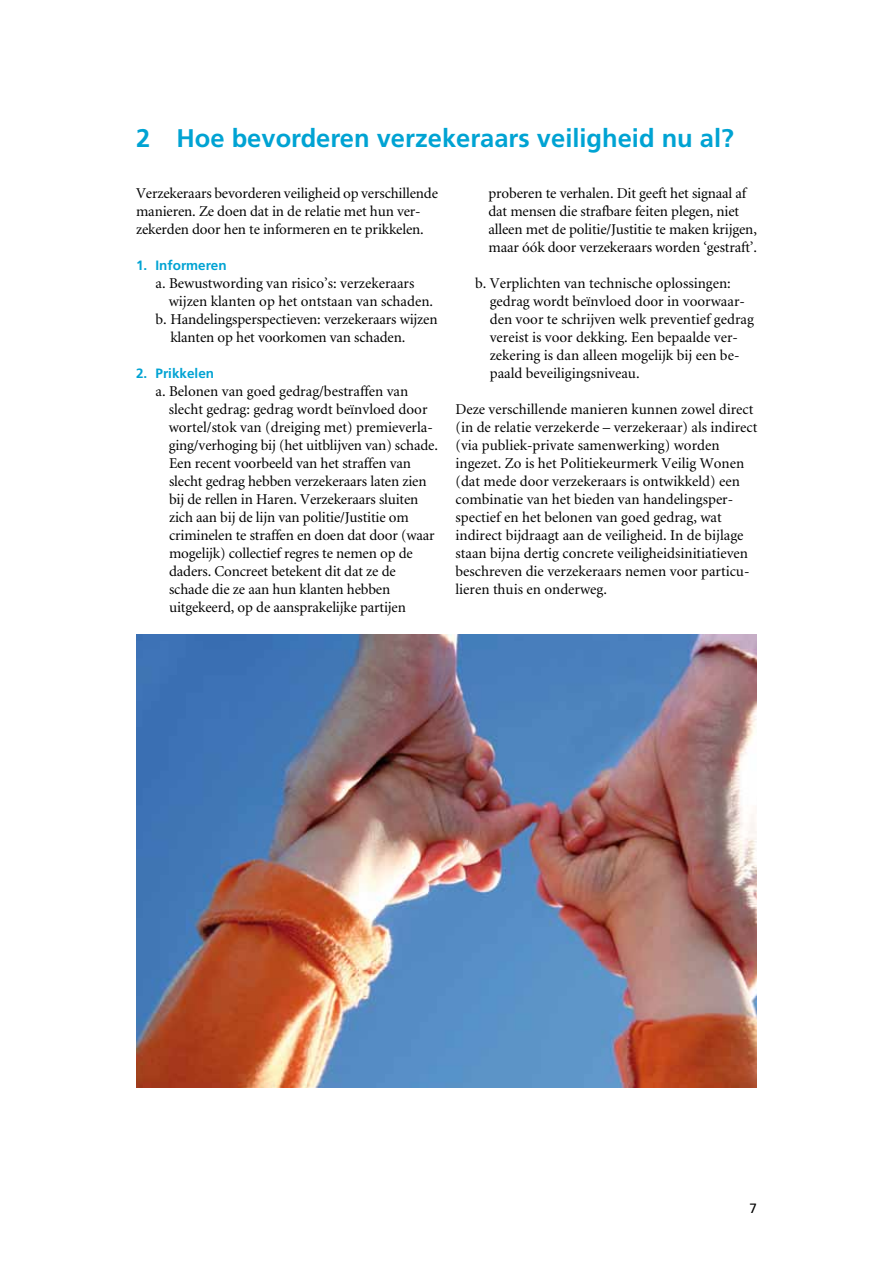
<style>
.page{position:relative;width:893px;height:1263px;background:#fff}
.page>*{position:absolute;margin:0;border:0;box-sizing:border-box;transform-origin:0 0}
.t1{font:700 25.5px "Frutiger";color:#00a3d3}
.t2{font:15px/18px "Minion";color:#000}
.t3{font:700 13.5px "Frutiger";color:#00a3d3}
.t4{font:13.5px "Frutiger";color:#000}
</style>
<div class="page">
<img style="left:136px;top:635px;width:621px;height:452px">
<h1 class="t1" style="left:136px;top:124px;width:599px">2 Hoe bevorderen verzekeraars veiligheid nu al?</h1>
<p class="t2" style="left:136px;top:185px;width:303px">Verzekeraars bevorderen veiligheid op verschillende manieren. Ze doen dat in de relatie met hun ver&shy;zekerden door hen te informeren en te prikkelen.</p>
<p class="t3" style="left:136px;top:257px;width:92px">1. Informeren</p>
<p class="t2" style="left:156px;top:275px;width:260px">a. Bewustwording van risico’s: verzekeraars</p>
<p class="t2" style="left:169px;top:293px;width:266px">wijzen klanten op het ontstaan van schaden.</p>
<p class="t2" style="left:156px;top:311px;width:284px">b. Handelingsperspectieven: verzekeraars wijzen</p>
<p class="t2" style="left:170px;top:329px;width:236px">klanten op het voorkomen van schaden.</p>
<p class="t3" style="left:136px;top:365px;width:80px">2. Prikkelen</p>
<p class="t2" style="left:169px;top:383px;width:271px;text-indent:-13px">a. Belonen van goed gedrag/bestraffen van slecht gedrag: gedrag wordt beïnvloed door wortel/stok van (dreiging met) premieverla&shy;ging/verhoging bij (het uitblijven van) schade.<br>Een recent voorbeeld van het straffen van slecht gedrag hebben verzekeraars laten zien bij de rellen in Haren. Verzekeraars sluiten zich aan bij de lijn van politie/Justitie om criminelen te straffen en doen dat door (waar mogelijk) collectief regres te nemen op de daders. Concreet betekent dit dat ze de schade die ze aan hun klanten hebben uitgekeerd, op de aansprakelijke partijen</p>
<p class="t2" style="left:488px;top:185px;width:270px">proberen te verhalen. Dit geeft het signaal af dat mensen die strafbare feiten plegen, niet alleen met de politie/Justitie te maken krijgen, maar óók door verzekeraars worden ‘gestraft’.</p>
<p class="t2" style="left:490px;top:275px;width:266px;text-indent:-15px">b. Verplichten van technische oplossingen: gedrag wordt beïnvloed door in voorwaar&shy;den voor te schrijven welk preventief gedrag vereist is voor dekking. Een bepaalde ver&shy;zekering is dan alleen mogelijk bij een be&shy;paald beveiligingsniveau.</p>
<p class="t2" style="left:455px;top:401px;width:303px">Deze verschillende manieren kunnen zowel direct (in de relatie verzekerde – verzekeraar) als indirect (via publiek-private samenwerking) worden ingezet. Zo is het Politiekeurmerk Veilig Wonen (dat mede door verzekeraars is ontwikkeld) een combinatie van het bieden van handelingsper&shy;spectief en het belonen van goed gedrag, wat indirect bijdraagt aan de veiligheid. In de bijlage staan bijna dertig concrete veiligheidsinitiatieven beschreven die verzekeraars nemen voor particu&shy;lieren thuis en onderweg.</p>
<p class="t4" style="left:749px;top:1200px;width:9px">7</p>
</div>
